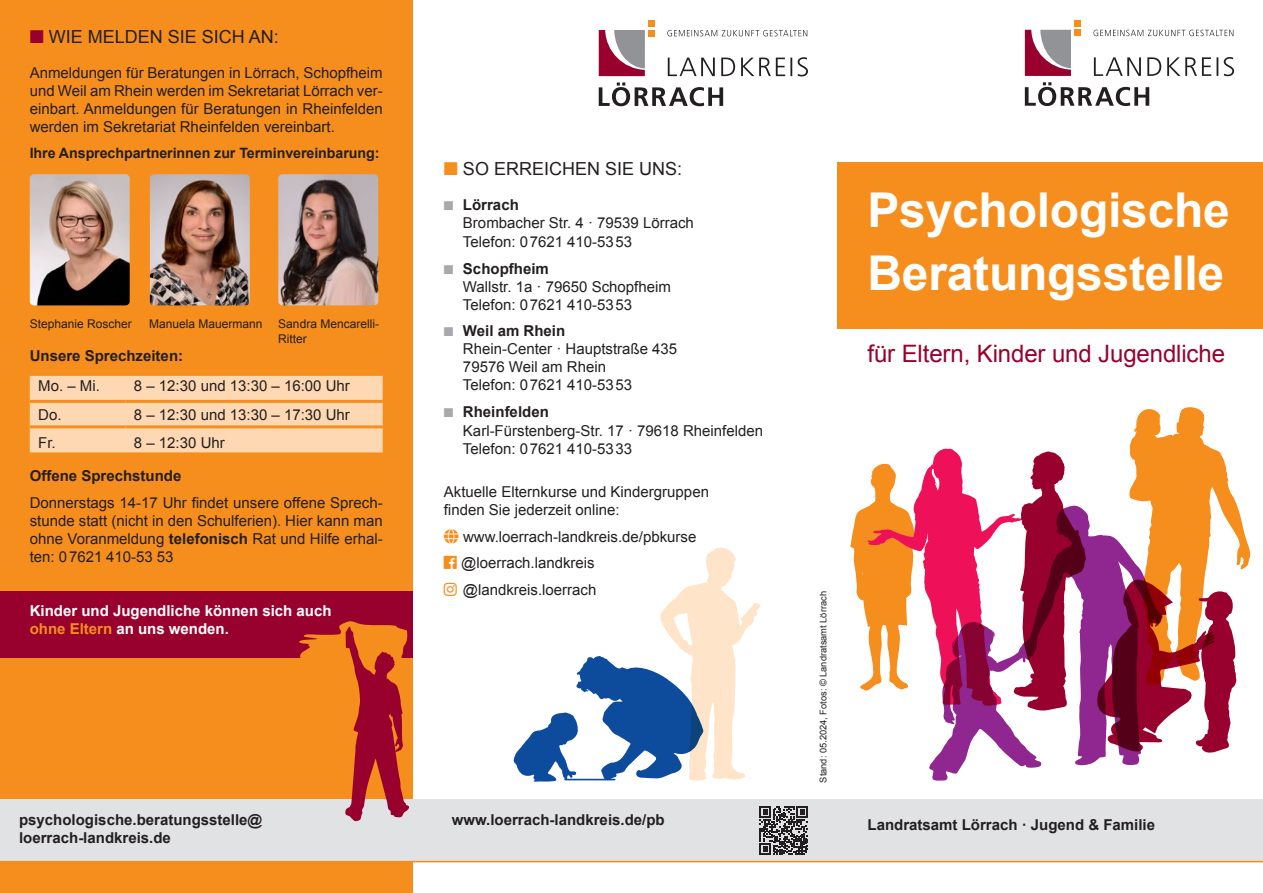
<style>
.page{position:relative;width:1263px;height:893px;background:#fff}
.page>*{position:absolute;margin:0;border:0;box-sizing:border-box;transform-origin:0 0}
.Titel{font:700 48px/63px "Arial";letter-spacing:-.005em;color:#fff}
.Zwischentitel{font:24px "Arial";letter-spacing:-.005em;color:#98012d}
.t1{font:18px "Arial";color:#231f20}
.fliess{font:15px/18px "Arial";color:#231f20}
.fliess_links{font:15px/18px "Arial";color:#231f20}
.Text_im_Balken{font:700 15px "Arial";color:#231f20}
.Textzwischentitel{font:700 15px/18px "Arial";color:#fff}
.fliess-2{font:700 15px "Arial";color:#231f20}
.fliess-3{font:700 14.25px "Arial";letter-spacing:-.005em;color:#231f20}
.Untertitel{font:12px/14.4px "Arial";color:#231f20}
.t2{font:9.3px "Arial";color:#231f20}
.s1{color:#98012d}
.s2{font-weight:700}
.s3{color:#f68e1e}
.s4{color:#a8a9ad}
</style>
<div class="page">
<div style="left:0;top:0;width:412px;height:893px;background:#f68e1e"></div>
<svg style="left:850px;top:448px;width:215px;height:243px"></svg>
<svg style="left:1094px;top:57px;width:140px;height:19px"></svg>
<svg style="left:1025px;top:82px;width:124px;height:24px"></svg>
<div style="left:1074px;top:30px;width:7px;height:6px;background:#f68e1e"></div>
<div style="left:1074px;top:20px;width:7px;height:6px;background:#f68e1e"></div>
<svg style="left:1025px;top:30px;width:46px;height:46px;background:#a46478"></svg>
<svg style="left:1093px;top:30px;width:140px;height:6px"></svg>
<svg style="left:668px;top:57px;width:140px;height:19px"></svg>
<svg style="left:599px;top:82px;width:124px;height:24px"></svg>
<div style="left:648px;top:30px;width:7px;height:6px;background:#f68e1e"></div>
<div style="left:648px;top:20px;width:7px;height:6px;background:#f68e1e"></div>
<svg style="left:599px;top:30px;width:46px;height:46px;background:#a46579"></svg>
<svg style="left:667px;top:30px;width:140px;height:6px"></svg>
<div style="left:0;top:799px;width:1263px;height:62px;background:#e1e2e4"></div>
<hr style="left:0;top:861px;width:1263px;height:1px;background:#f68e1e">
<div style="left:838px;top:162px;width:425px;height:166px;background:#f68e1e"></div>
<div style="left:30px;top:376px;width:353px;height:76px;background:#fdd8b2"></div>
<hr style="left:30px;top:400px;width:95px;height:3px;background:#f68e1e">
<hr style="left:125px;top:400px;width:258px;height:3px;background:#f68e1e">
<hr style="left:30px;top:425px;width:95px;height:3px;background:#f68e1e">
<hr style="left:125px;top:425px;width:258px;height:3px;background:#f68e1e">
<img style="left:30px;top:174px;width:100px;height:131px">
<img style="left:150px;top:174px;width:100px;height:131px">
<img style="left:278px;top:174px;width:100px;height:131px">
<svg style="left:759px;top:806px;width:49px;height:49px"></svg>
<svg style="left:929px;top:504px;width:212px;height:277px"></svg>
<svg style="left:513px;top:547px;width:248px;height:235px"></svg>
<div style="left:0;top:591px;width:412px;height:67px;background:#98012d"></div>
<svg style="left:299px;top:621px;width:110px;height:200px"></svg>
<svg style="left:1096px;top:407px;width:154px;height:346px"></svg>
<p class="t1" style="left:30px;top:25px;width:251px"><span class="s1">■</span> WIE MELDEN SIE SICH AN:</p>
<p class="fliess" style="left:30px;top:64px;width:354px;text-align:justify">Anmeldungen für Beratungen in Lörrach, Schopfheim und Weil am Rhein werden im Sekretariat Lörrach ver&shy;einbart. Anmeldungen für Beratungen in Rheinfelden werden im Sekretariat Rheinfelden vereinbart.</p>
<p class="fliess-3" style="left:30px;top:143px;width:351px">Ihre Ansprechpartnerinnen zur Terminvereinbarung:</p>
<p class="Untertitel" style="left:30px;top:317px;width:104px">Stephanie Roscher</p>
<p class="Untertitel" style="left:149px;top:317px;width:115px">Manuela Mauermann</p>
<p class="Untertitel" style="left:278px;top:317px;width:102px">Sandra Mencarelli-<br>Ritter</p>
<p class="fliess-2" style="left:30px;top:346px;width:155px">Unsere Sprechzeiten:</p>
<p class="fliess" style="left:38px;top:377px;width:63px">Mo. – Mi.</p>
<p class="fliess" style="left:134px;top:377px;width:217px">8 – 12:30 und 13:30 – 16:00 Uhr</p>
<p class="fliess" style="left:38px;top:405px;width:25px">Do.</p>
<p class="fliess" style="left:134px;top:405px;width:217px">8 – 12:30 und 13:30 – 17:30 Uhr</p>
<p class="fliess" style="left:38px;top:434px;width:19px">Fr.</p>
<p class="fliess" style="left:134px;top:434px;width:92px">8 – 12:30 Uhr</p>
<p class="fliess-2" style="left:30px;top:466px;width:153px">Offene Sprechstunde</p>
<p class="fliess" style="left:30px;top:494px;width:354px;text-align:justify">Donnerstags 14-17 Uhr findet unsere offene Sprech&shy;stunde statt (nicht in den Schulferien). Hier kann man ohne Voranmeldung <span class="s2">telefonisch</span> Rat und Hilfe erhal&shy;ten: 07621 410-53 53</p>
<p class="Textzwischentitel" style="left:30px;top:602px;width:303px">Kinder und Jugendliche können sich auch <span class="s3">ohne Eltern</span> an uns wenden.</p>
<p class="t1" style="left:444px;top:157px;width:240px"><span class="s3">■</span> SO ERREICHEN SIE UNS:</p>
<p class="fliess" style="left:463px;top:195px;width:232px;line-height:18.6px;text-indent:-19px"><span class="s4">■</span> <span class="s2">Lörrach<br></span>Brombacher Str. 4 · 79539 Lörrach<br>Telefon: 07621 410-5353</p>
<p class="fliess" style="left:463px;top:259px;width:209px;text-indent:-19px"><span class="s4">■</span> <span class="s2">Schopfheim<br></span>Wallstr. 1a · 79650 Schopfheim<br>Telefon: 07621 410-5353</p>
<p class="fliess" style="left:463px;top:322px;width:216px;text-indent:-19px"><span class="s4">■</span> <span class="s2">Weil am Rhein<br></span>Rhein-Center · Hauptstraße 435<br>79576 Weil am Rhein<br>Telefon: 07621 410-5353</p>
<p class="fliess" style="left:463px;top:402px;width:302px;line-height:18.6px;text-indent:-19px"><span class="s4">■</span> <span class="s2">Rheinfelden<br></span>Karl-Fürstenberg-Str. 17 · 79618 Rheinfelden<br>Telefon: 07621 410-5333</p>
<p class="fliess_links" style="left:444px;top:483px;width:267px">Aktuelle Elternkurse und Kindergruppen finden Sie jederzeit online:</p>
<p class="fliess_links" style="left:463px;top:528px;width:235px">www.loerrach-landkreis.de/pbkurse</p>
<p class="fliess_links" style="left:444px;top:554px;width:152px"><span class="s3">□□</span> @loerrach.landkreis</p>
<p class="fliess" style="left:463px;top:581px;width:135px">@landkreis.loerrach</p>
<p class="Text_im_Balken" style="left:19px;top:810px;width:245px">psychologische.beratungsstelle@</p>
<p class="Text_im_Balken" style="left:452px;top:810px;width:214px">www.loerrach-landkreis.de/pb</p>
<p class="Text_im_Balken" style="left:19px;top:828px;width:153px">loerrach-landkreis.de</p>
<p class="Titel" style="left:867px;top:180px;width:364px">Psychologische<br>Beratungsstelle</p>
<p class="Zwischentitel" style="left:867px;top:338px;width:359px">für Eltern, Kinder und Jugendliche</p>
<p class="t2" style="left:817px;top:783px;width:193px;rotate:-90deg">Stand: 05.2024, Fotos: © Landratsamt Lörrach</p>
<p class="Text_im_Balken" style="left:867px;top:814px;width:289px">Landratsamt Lörrach · Jugend &amp; Familie</p>
</div>
